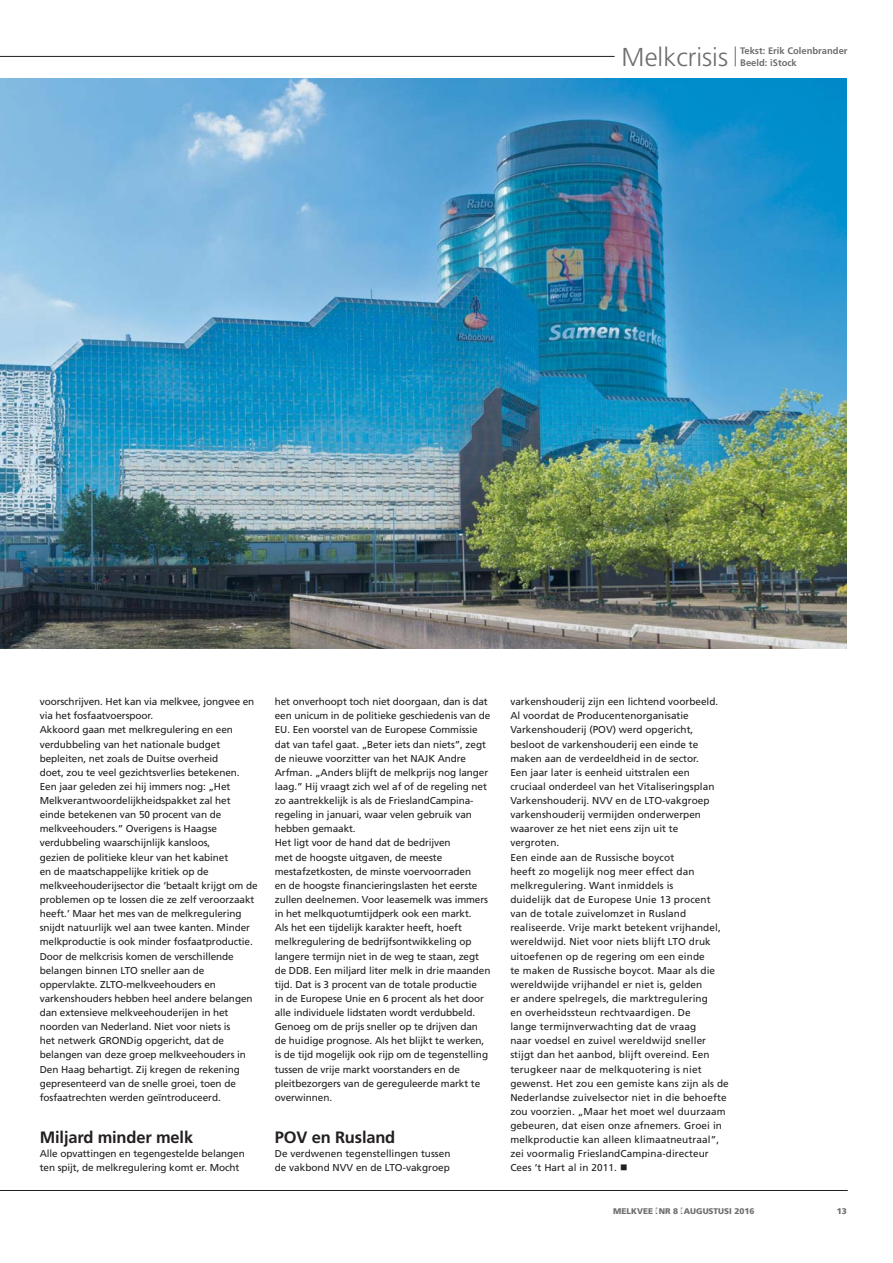
<style>
.page{position:relative;width:893px;height:1263px;background:#fff}
.page>*{position:absolute;margin:0;border:0;box-sizing:border-box;transform-origin:0 0}
.t1{font:300 25.95px "Frutiger LT Std";color:#6d6e70}
.t2{font:700 16.5px "Frutiger LT Std";letter-spacing:-.01em;color:#231f20}
.t3{font:10.05px/14.1px "Frutiger LT Std";letter-spacing:-.01em;color:#231f20}
.t4{font:10.05px/14.1px "Frutiger LT Std";letter-spacing:.01em;color:#231f20}
.t5{font:700 9.45px "Frutiger LT Std";color:#6d6e70}
.t6{font:900 8.25px "Frutiger LT Std";color:#6d6e70}
</style>
<div class="page">
<hr style="left:0;top:56px;width:615px;height:1px;background:#231f20">
<hr style="left:0;top:1190px;width:848px;height:1px;background:#231f20">
<svg style="left:735px;top:46px;width:1px;height:20px"></svg>
<img style="left:0;top:79px;width:847px;height:570px">
<h1 class="t1" style="left:622px;top:42px;width:108px">Melkcrisis</h1>
<p class="t5" style="left:740px;top:46px;width:109px">Tekst: Erik Colenbrander</p>
<p class="t5" style="left:740px;top:59px;width:58px">Beeld: iStock</p>
<p class="t3" style="left:40px;top:695px;width:219px">voorschrijven. Het kan via melkvee, jongvee en via het fosfaatvoerspoor.<br>Akkoord gaan met melkregulering en een verdubbeling van het nationale budget bepleiten, net zoals de Duitse overheid<br>doet, zou te veel gezichtsverlies betekenen.<br>Een jaar geleden zei hij immers nog: „Het Melkverantwoordelijkheidspakket zal het einde betekenen van 50 procent van de melkveehouders.” Overigens is Haagse verdubbeling waarschijnlijk kansloos,<br>gezien de politieke kleur van het kabinet<br>en de maatschappelijke kritiek op de melkveehouderijsector die ‘betaalt krijgt om de problemen op te lossen die ze zelf veroorzaakt heeft.’ Maar het mes van de melkregulering snijdt natuurlijk wel aan twee kanten. Minder melkproductie is ook minder fosfaatproductie.<br>Door de melkcrisis komen de verschillende belangen binnen LTO sneller aan de oppervlakte. ZLTO-melkveehouders en varkenshouders hebben heel andere belangen dan extensieve melkveehouderijen in het noorden van Nederland. Niet voor niets is<br>het netwerk GRONDig opgericht, dat de belangen van deze groep melkveehouders in Den Haag behartigt. Zij kregen de rekening gepresenteerd van de snelle groei, toen de fosfaatrechten werden geïntroduceerd.</p>
<h2 class="t2" style="left:40px;top:1130px;width:155px">Miljard minder melk</h2>
<p class="t3" style="left:40px;top:1147px;width:206px">Alle opvattingen en tegengestelde belangen ten spijt, de melkregulering komt er. Mocht</p>
<p class="t3" style="left:275px;top:695px;width:217px">het onverhoopt toch niet doorgaan, dan is dat een unicum in de politieke geschiedenis van de EU. Een voorstel van de Europese Commissie dat van tafel gaat. „Beter iets dan niets”, zegt de nieuwe voorzitter van het NAJK Andre Arfman. „Anders blijft de melkprijs nog langer laag.” Hij vraagt zich wel af of de regeling net zo aantrekkelijk is als de FrieslandCampina&shy;regeling in januari, waar velen gebruik van hebben gemaakt.<br>Het ligt voor de hand dat de bedrijven<br>met de hoogste uitgaven, de meeste mestafzetkosten, de minste voervoorraden<br>en de hoogste financieringslasten het eerste zullen deelnemen. Voor leasemelk was immers in het melkquotumtijdperk ook een markt.<br>Als het een tijdelijk karakter heeft, hoeft melkregulering de bedrijfsontwikkeling op langere termijn niet in de weg te staan, zegt de DDB. Een miljard liter melk in drie maanden tijd. Dat is 3 procent van de totale productie<br>in de Europese Unie en 6 procent als het door alle individuele lidstaten wordt verdubbeld.<br>Genoeg om de prijs sneller op te drijven dan de huidige prognose. Als het blijkt te werken, is de tijd mogelijk ook rijp om de tegenstelling tussen de vrije markt voorstanders en de pleitbezorgers van de gereguleerde markt te overwinnen.</p>
<h2 class="t2" style="left:275px;top:1130px;width:122px">POV en Rusland</h2>
<p class="t3" style="left:275px;top:1147px;width:177px">De verdwenen tegenstellingen tussen de vakbond NVV en de LTO-vakgroep</p>
<p class="t4" style="left:510px;top:695px;width:220px">varkenshouderij zijn een lichtend voorbeeld.<br>Al voordat de Producentenorganisatie Varkenshouderij (POV) werd opgericht, besloot de varkenshouderij een einde te maken aan de verdeeldheid in de sector.<br>Een jaar later is eenheid uitstralen een<br>cruciaal onderdeel van het Vitaliseringsplan Varkenshouderij. NVV en de LTO-vakgroep varkenshouderij vermijden onderwerpen waarover ze het niet eens zijn uit te vergroten.<br>Een einde aan de Russische boycot<br>heeft zo mogelijk nog meer effect dan melkregulering. Want inmiddels is<br>duidelijk dat de Europese Unie 13 procent van de totale zuivelomzet in Rusland realiseerde. Vrije markt betekent vrijhandel, wereldwijd. Niet voor niets blijft LTO druk uitoefenen op de regering om een einde<br>te maken de Russische boycot. Maar als die wereldwijde vrijhandel er niet is, gelden<br>er andere spelregels, die marktregulering<br>en overheidssteun rechtvaardigen. De<br>lange termijnverwachting dat de vraag<br>naar voedsel en zuivel wereldwijd sneller stijgt dan het aanbod, blijft overeind. Een terugkeer naar de melkquotering is niet gewenst. Het zou een gemiste kans zijn als de Nederlandse zuivelsector niet in die behoefte zou voorzien. „Maar het moet wel duurzaam gebeuren, dat eisen onze afnemers. Groei in melkproductie kan alleen klimaatneutraal”, zei voormalig FrieslandCampina-directeur Cees ’t Hart al in 2011.</p>
<p class="t6" style="left:613px;top:1206px;width:143px">MELKVEE NR 8 AUGUSTUSI 2016</p>
<p class="t6" style="left:837px;top:1206px;width:12px">13</p>
</div>
